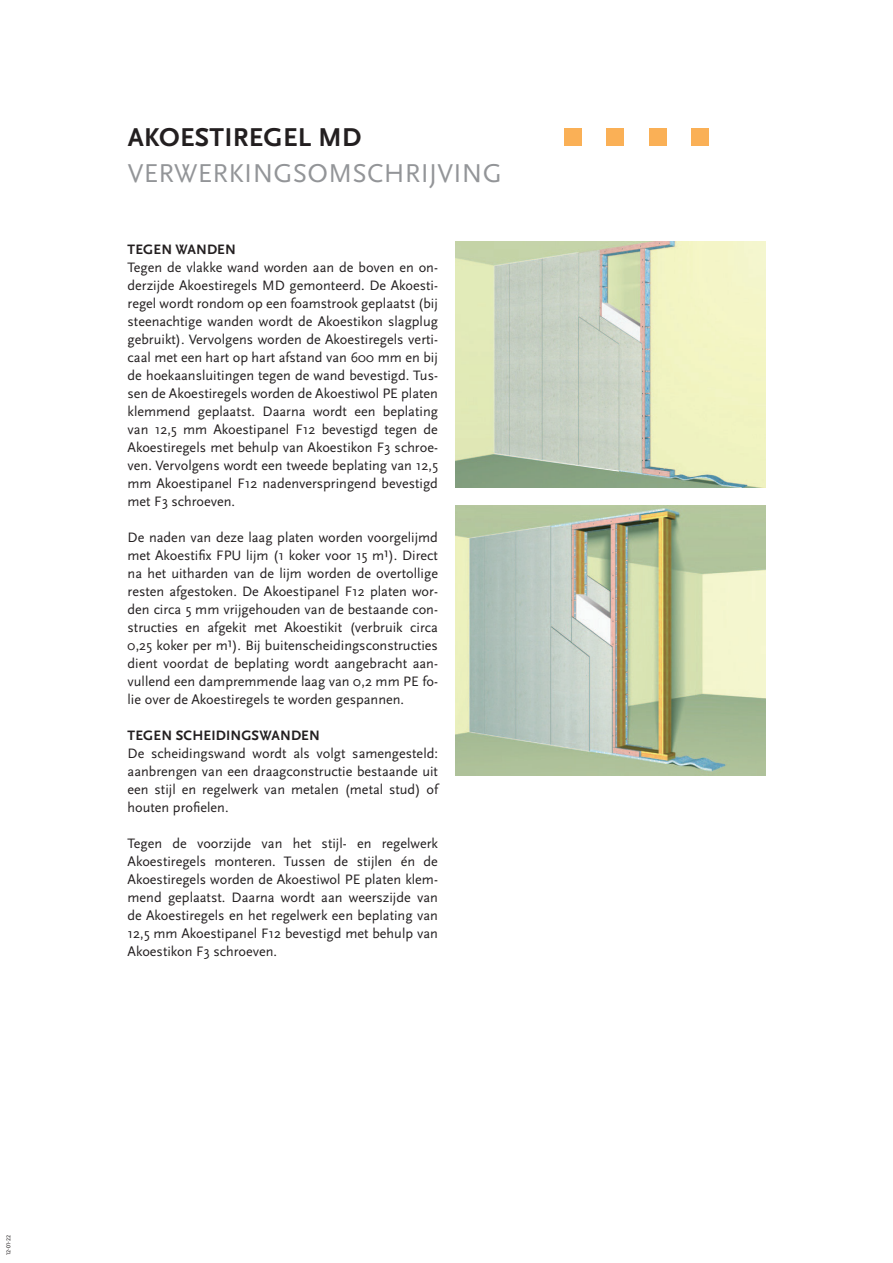
<style>
.page{position:relative;width:893px;height:1263px;background:#fff}
.page>*{position:absolute;margin:0;border:0;box-sizing:border-box;transform-origin:0 0}
.t1{font:27px "Scala Sans OT";letter-spacing:.01em;color:#939598}
.t2{font:700 27px "Scala Sans OT";letter-spacing:.01em;color:#231f20}
.t3{font:14.25px/18px "Scala Sans OT";color:#231f20;text-align:justify}
.t4{font:700 14.25px "Scala Sans OT";letter-spacing:.01em;color:#231f20}
.t5{font:6px "Scala Sans OT";color:#231f20}
</style>
<div class="page">
<div style="left:564px;top:129px;width:17px;height:17px;background:#fab056"></div>
<div style="left:607px;top:129px;width:17px;height:17px;background:#fab056"></div>
<div style="left:649px;top:129px;width:17px;height:17px;background:#fab056"></div>
<div style="left:692px;top:129px;width:17px;height:17px;background:#fab056"></div>
<img style="left:455px;top:242px;width:310px;height:246px">
<img style="left:455px;top:506px;width:310px;height:270px">
<p class="t5" style="left:5px;top:1255px;width:22px;rotate:-90deg">12-01-22</p>
<h1 class="t2" style="left:128px;top:122px;width:235px">AKOESTIREGEL MD</h1>
<h1 class="t1" style="left:128px;top:158px;width:376px">VERWERKINGSOMSCHRIJVING</h1>
<p class="t4" style="left:128px;top:241px;width:110px">TEGEN WANDEN</p>
<p class="t3" style="left:128px;top:258px;width:312px">Tegen de vlakke wand worden aan de boven en on&shy;derzijde Akoestiregels MD gemonteerd. De Akoesti&shy;regel wordt rondom op een foamstrook geplaatst (bij steenachtige wanden wordt de Akoestikon slagplug gebruikt). Vervolgens worden de Akoestiregels verti&shy;caal met een hart op hart afstand van 600 mm en bij de hoekaansluitingen tegen de wand bevestigd. Tus&shy;sen de Akoestiregels worden de Akoestiwol PE platen klemmend geplaatst. Daarna wordt een beplating van 12,5 mm Akoestipanel F12 bevestigd tegen de Akoestiregels met behulp van Akoestikon F3 schroe&shy;ven. Vervolgens wordt een tweede beplating van 12,5 mm Akoestipanel F12 nadenverspringend bevestigd met F3 schroeven.</p>
<p class="t3" style="left:128px;top:528px;width:312px">De naden van deze laag platen worden voorgelijmd met Akoestifix FPU lijm (1 koker voor 15 m¹). Direct na het uitharden van de lijm worden de overtollige resten afgestoken. De Akoestipanel F12 platen wor&shy;den circa 5 mm vrijgehouden van de bestaande con&shy;structies en afgekit met Akoestikit (verbruik circa 0,25 koker per m¹). Bij buitenscheidingsconstructies dient voordat de beplating wordt aangebracht aan&shy;vullend een dampremmende laag van 0,2 mm PE fo&shy;lie over de Akoestiregels te worden gespannen.</p>
<p class="t4" style="left:128px;top:727px;width:194px">TEGEN SCHEIDINGSWANDEN</p>
<p class="t3" style="left:128px;top:744px;width:312px">De scheidingswand wordt als volgt samengesteld: aanbrengen van een draagconstructie bestaande uit een stijl en regelwerk van metalen (metal stud) of houten profielen.</p>
<p class="t3" style="left:128px;top:834px;width:312px">Tegen de voorzijde van het stijl- en regelwerk Akoestiregels monteren. Tussen de stijlen én de Akoestiregels worden de Akoestiwol PE platen klem&shy;mend geplaatst. Daarna wordt aan weerszijde van de Akoestiregels en het regelwerk een beplating van 12,5 mm Akoestipanel F12 bevestigd met behulp van Akoestikon F3 schroeven.</p>
</div>
